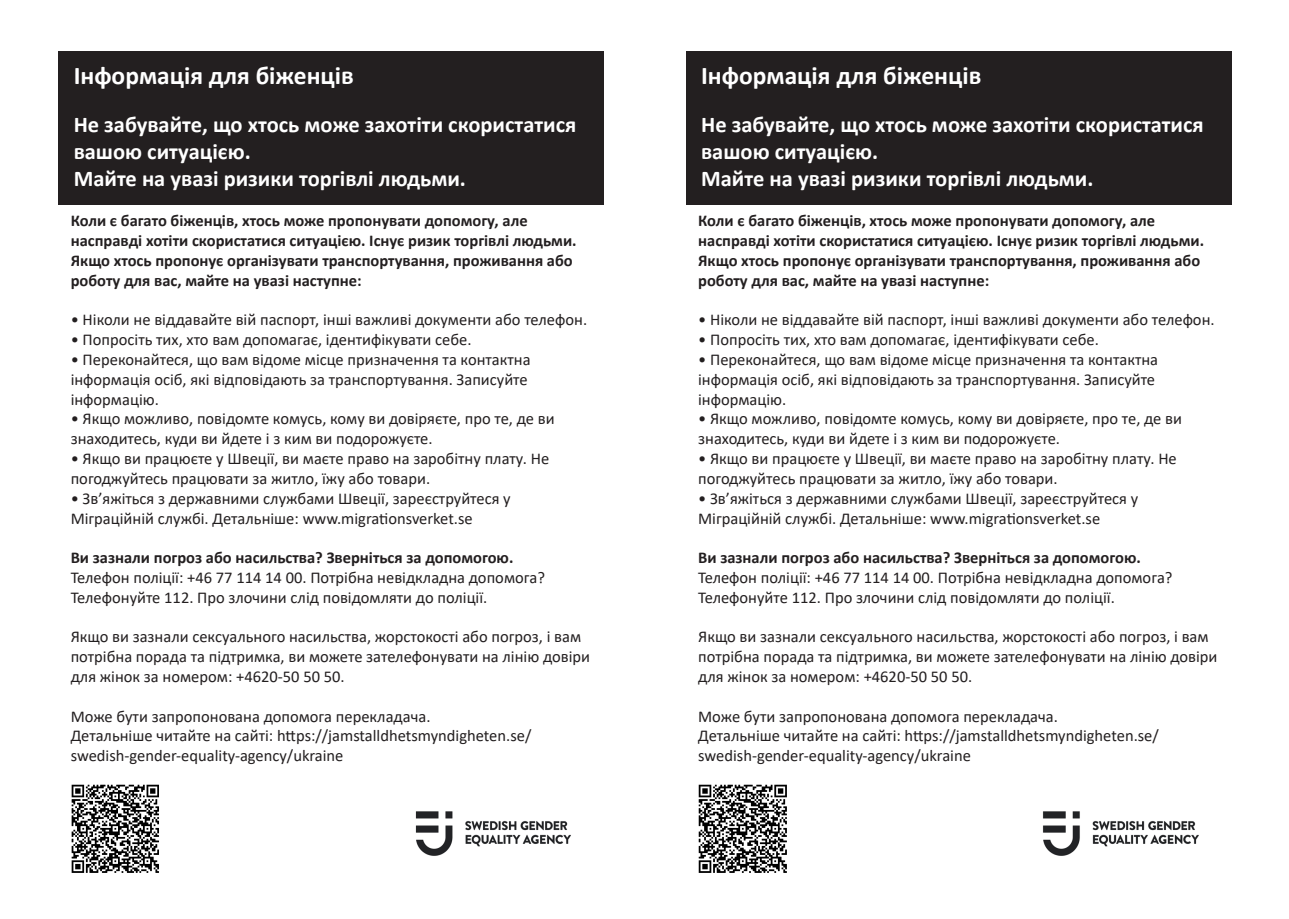
<style>
.page{position:relative;width:1289px;height:919px;background:#fff}
.page>*{position:absolute;margin:0;border:0;box-sizing:border-box;transform-origin:0 0}
.t1{font:700 25.5px "Calibri";color:#fff}
.t2{font:700 22.5px "Calibri";color:#fff}
.t3{font:16.5px/19.8px "Calibri";color:#231f20}
.t4{font:700 16.5px/19.8px "Calibri";color:#231f20}
</style>
<div class="page">
<div style="left:58px;top:51px;width:546px;height:153px;background:#231f20"></div>
<img style="left:415px;top:811px;width:156px;height:45px">
<img style="left:71px;top:784px;width:88px;height:89px">
<div style="left:686px;top:51px;width:545px;height:153px;background:#231f20"></div>
<img style="left:1042px;top:811px;width:157px;height:45px">
<img style="left:698px;top:784px;width:89px;height:89px">
<p class="t1" style="left:74px;top:57px;width:282px">Інформація для біженців</p>
<p class="t2" style="left:74px;top:109px;width:504px">Не забувайте, що хтось може захотіти скористатися</p>
<p class="t2" style="left:74px;top:136px;width:179px">вашою ситуацією.</p>
<p class="t2" style="left:74px;top:163px;width:394px">Майте на увазі ризики торгівлі людьми.</p>
<p class="t4" style="left:71px;top:211px;width:507px">Коли є багато біженців, хтось може пропонувати допомогу, але насправді хотіти скористатися ситуацією. Існує ризик торгівлі людьми.</p>
<p class="t4" style="left:71px;top:250px;width:503px">Якщо хтось пропонує організувати транспортування, проживання або роботу для вас, майте на увазі наступне:</p>
<p class="t3" style="left:71px;top:309px;width:518px">• Ніколи не віддавайте вій паспорт, інші важливі документи або телефон.</p>
<p class="t3" style="left:71px;top:329px;width:402px">• Попросіть тих, хто вам допомагає, ідентифікувати себе.</p>
<p class="t3" style="left:71px;top:349px;width:461px">• Переконайтеся, що вам відоме місце призначення та контактна інформація осіб, які відповідають за транспортування. Записуйте інформацію.</p>
<p class="t3" style="left:71px;top:408px;width:485px">• Якщо можливо, повідомте комусь, кому ви довіряєте, про те, де ви знаходитесь, куди ви йдете і з ким ви подорожуєте.</p>
<p class="t3" style="left:71px;top:448px;width:480px">• Якщо ви працюєте у Швеції, ви маєте право на заробітну плату. Не погоджуйтесь працювати за житло, їжу або товари.</p>
<p class="t3" style="left:71px;top:488px;width:441px">• Зв’яжіться з державними службами Швеції, зареєструйтеся у<br>Міграційній службі. Детальніше: www.migrationsverket.se</p>
<p class="t4" style="left:71px;top:547px;width:444px">Ви зазнали погроз або насильства? Зверніться за допомогою.</p>
<p class="t3" style="left:71px;top:567px;width:476px">Телефон поліції: +46 77 114 14 00. Потрібна невідкладна допомога?<br>Телефонуйте 112. Про злочини слід повідомляти до поліції.</p>
<p class="t3" style="left:71px;top:626px;width:521px">Якщо ви зазнали сексуального насильства, жорстокості або погроз, і вам потрібна порада та підтримка, ви можете зателефонувати на лінію довіри для жінок за номером: +4620-50 50 50.</p>
<p class="t3" style="left:71px;top:705px;width:361px">Може бути запропонована допомога перекладача.</p>
<p class="t3" style="left:71px;top:725px;width:462px">Детальніше читайте на сайті: https://jamstalldhetsmyndigheten.se/ swedish-gender-equality-agency/ukraine</p>
<p class="t1" style="left:701px;top:57px;width:282px">Інформація для біженців</p>
<p class="t2" style="left:701px;top:109px;width:504px">Не забувайте, що хтось може захотіти скористатися</p>
<p class="t2" style="left:701px;top:136px;width:179px">вашою ситуацією.</p>
<p class="t2" style="left:701px;top:163px;width:394px">Майте на увазі ризики торгівлі людьми.</p>
<p class="t4" style="left:698px;top:211px;width:507px">Коли є багато біженців, хтось може пропонувати допомогу, але насправді хотіти скористатися ситуацією. Існує ризик торгівлі людьми.</p>
<p class="t4" style="left:698px;top:250px;width:503px">Якщо хтось пропонує організувати транспортування, проживання або роботу для вас, майте на увазі наступне:</p>
<p class="t3" style="left:698px;top:309px;width:518px">• Ніколи не віддавайте вій паспорт, інші важливі документи або телефон.</p>
<p class="t3" style="left:698px;top:329px;width:402px">• Попросіть тих, хто вам допомагає, ідентифікувати себе.</p>
<p class="t3" style="left:698px;top:349px;width:461px">• Переконайтеся, що вам відоме місце призначення та контактна інформація осіб, які відповідають за транспортування. Записуйте інформацію.</p>
<p class="t3" style="left:698px;top:408px;width:485px">• Якщо можливо, повідомте комусь, кому ви довіряєте, про те, де ви знаходитесь, куди ви йдете і з ким ви подорожуєте.</p>
<p class="t3" style="left:698px;top:448px;width:480px">• Якщо ви працюєте у Швеції, ви маєте право на заробітну плату. Не погоджуйтесь працювати за житло, їжу або товари.</p>
<p class="t3" style="left:698px;top:488px;width:441px">• Зв’яжіться з державними службами Швеції, зареєструйтеся у<br>Міграційній службі. Детальніше: www.migrationsverket.se</p>
<p class="t4" style="left:698px;top:547px;width:444px">Ви зазнали погроз або насильства? Зверніться за допомогою.</p>
<p class="t3" style="left:698px;top:567px;width:476px">Телефон поліції: +46 77 114 14 00. Потрібна невідкладна допомога?<br>Телефонуйте 112. Про злочини слід повідомляти до поліції.</p>
<p class="t3" style="left:698px;top:626px;width:521px">Якщо ви зазнали сексуального насильства, жорстокості або погроз, і вам потрібна порада та підтримка, ви можете зателефонувати на лінію довіри для жінок за номером: +4620-50 50 50.</p>
<p class="t3" style="left:698px;top:705px;width:361px">Може бути запропонована допомога перекладача.</p>
<p class="t3" style="left:698px;top:725px;width:462px">Детальніше читайте на сайті: https://jamstalldhetsmyndigheten.se/ swedish-gender-equality-agency/ukraine</p>
</div>
